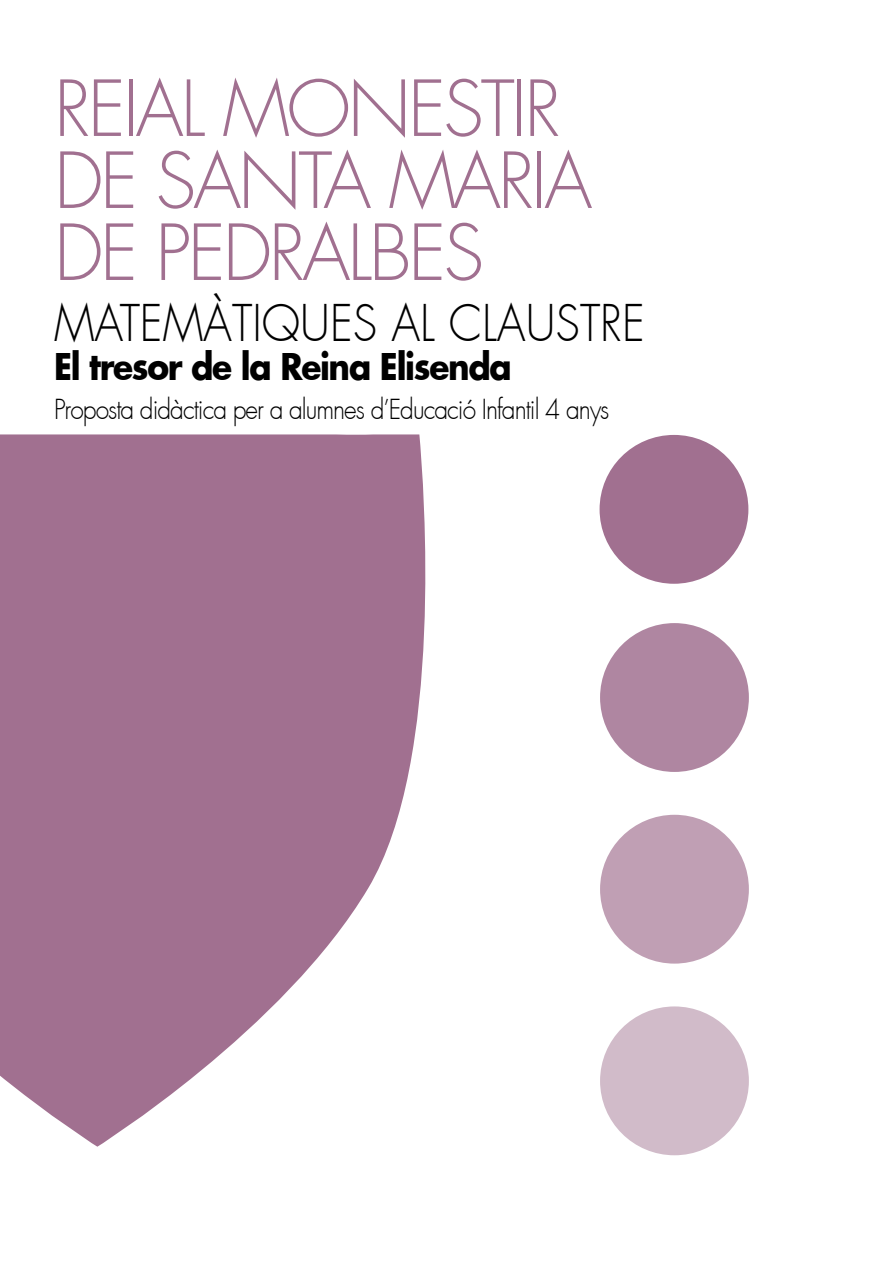
<style>
.page{position:relative;width:893px;height:1263px;background:#fff}
.page>*{position:absolute;margin:0;border:0;box-sizing:border-box;transform-origin:0 0}
.t1{font:300 75px/72px "Futura";letter-spacing:-.04em;color:#a17090}
.t2{font:300 49.5px "Futura";color:#000;scale:.91 1}
.t3{font:700 36px "Futura";letter-spacing:-.04em;color:#000;scale:.91 1}
.t4{font:300 27px "Futura";letter-spacing:-.04em;color:#000;scale:.91 1}
</style>
<div class="page">
<svg style="left:0;top:434px;width:426px;height:713px;fill:#a17090"></svg>
<div style="left:600px;top:435px;width:148px;height:149px;background:#a17090;border-radius:50%"></div>
<div style="left:600px;top:623px;width:149px;height:149px;background:#af86a1;border-radius:50%"></div>
<div style="left:600px;top:815px;width:149px;height:148px;background:#c09fb4;border-radius:50%"></div>
<div style="left:600px;top:1006px;width:149px;height:149px;background:#d1bbc9;border-radius:50%"></div>
<h1 class="t1" style="left:54px;top:75px;width:540px">REIAL MONESTIR<br>DE SANTA MARIA<br>DE PEDRALBES</h1>
<h2 class="t2" style="left:54px;top:293px;width:651px">MATEMÀTIQUES AL CLAUSTRE</h2>
<h3 class="t3" style="left:54px;top:341px;width:504px">El tresor de la Reina Elisenda</h3>
<p class="t4" style="left:54px;top:392px;width:612px">Proposta didàctica per a alumnes d’Educació Infantil 4 anys</p>
</div>
